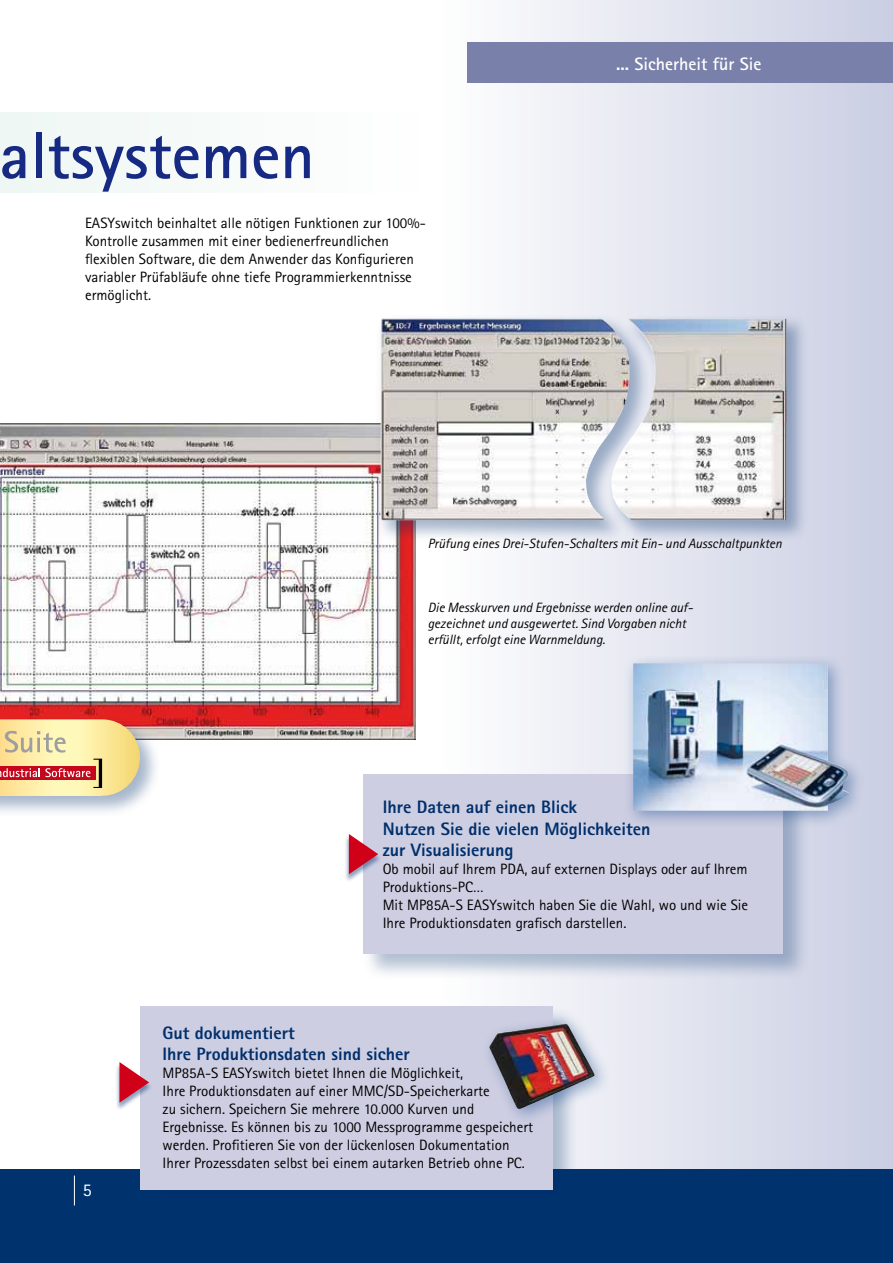
<style>
.page{position:relative;width:893px;height:1263px;background:#fff}
.page>*{position:absolute;margin:0;border:0;box-sizing:border-box;transform-origin:0 0}
.t1{font:700 66px "Rotis Sans Serif";color:#162983}
.t2{font:800 18px/21.6px "Rotis Sans Serif";color:#002f6b}
.t3{font:700 18px "Rotis Sans Serif";color:#fff}
.t4{font:18px "Agfa Rotis Sans Serif";color:#fff}
.t5{font:15px/18px "Rotis Sans Serif";color:#000}
.t6{font:italic 13.5px/16.2px "Rotis Sans Serif";color:#000}
</style>
<div class="page">
<div style="left:438px;top:0;width:455px;height:1186px;background:linear-gradient(to right,#fefefe,#cacee2)"></div>
<img style="left:0;top:424px;width:416px;height:316px">
<div style="left:375px;top:313px;width:434px;height:230px;background:#002f6b;opacity:.35"></div>
<img style="left:381px;top:318px;width:260px;height:202px">
<div style="left:0;top:714px;width:162px;height:104px;background:#002f6b;opacity:.35"></div>
<svg style="left:0;top:719px;width:140px;height:77px"></svg>
<div style="left:362px;top:772px;width:448px;height:208px;background:#002f6b;opacity:.3"></div>
<div style="left:364px;top:774px;width:419px;height:180px;background:#cdcee2"></div>
<div style="left:624px;top:654px;width:242px;height:175px;background:#003882;opacity:.4"></div>
<img style="left:633px;top:663px;width:216px;height:148px">
<div style="left:468px;top:43px;width:425px;height:40px;background:#7980aa"></div>
<div style="left:0;top:1169px;width:893px;height:94px;background:#00336e"></div>
<hr style="left:74px;top:1175px;width:1px;height:30px;background:#fff">
<div style="left:139px;top:1005px;width:441px;height:212px;background:#002f6b"></div>
<div style="left:140px;top:1006px;width:413px;height:184px;background:#cdcee2"></div>
<div style="left:480px;top:1014px;width:132px;height:112px;background:#003882;opacity:.4"></div>
<img style="left:489px;top:1024px;width:74px;height:85px">
<div style="left:0;top:112px;width:420px;height:80px;background:#f6fbf9"></div>
<div style="left:344px;top:834px;width:38px;height:49px;background:#002f6b;opacity:.45"></div>
<svg style="left:349px;top:834px;width:29px;height:40px"></svg>
<div style="left:115px;top:1062px;width:38px;height:49px;background:#002f6b;opacity:.45"></div>
<svg style="left:119px;top:1062px;width:30px;height:41px"></svg>
<h1 class="t1" style="left:-1px;top:114px;width:317px">altsystemen</h1>
<p class="t5" style="left:85px;top:213px;width:342px">EASYswitch beinhaltet alle nötigen Funktionen zur 100%- Kontrolle zusammen mit einer bedienerfreundlichen flexiblen Software, die dem Anwender das Konfigurieren variabler Prüfabläufe ohne tiefe Programmierkenntnisse ermöglicht.</p>
<p class="t3" style="left:616px;top:52px;width:147px">... Sicherheit für Sie</p>
<p class="t6" style="left:428px;top:536px;width:356px">Prüfung eines Drei-Stufen-Schalters mit Ein- und Ausschaltpunkten</p>
<p class="t6" style="left:428px;top:599px;width:267px">Die Messkurven und Ergebnisse werden online auf&shy;gezeichnet und ausgewertet. Sind Vorgaben nicht erfüllt, erfolgt eine Warnmeldung.</p>
<p class="t2" style="left:383px;top:796px;width:269px">Ihre Daten auf einen Blick<br>Nutzen Sie die vielen Möglichkeiten zur Visualisierung</p>
<p class="t5" style="left:383px;top:860px;width:367px">Ob mobil auf Ihrem PDA, auf externen Displays oder auf Ihrem Produktions-PC…<br>Mit MP85A-S EASYswitch haben Sie die Wahl, wo und wie Sie Ihre Produktionsdaten grafisch darstellen.</p>
<p class="t4" style="left:83px;top:1179px;width:10px">5</p>
<p class="t2" style="left:163px;top:1021px;width:249px">Gut dokumentiert<br>Ihre Produktionsdaten sind sicher</p>
<p class="t5" style="left:163px;top:1064px;width:372px">MP85A-S EASYswitch bietet Ihnen die Möglichkeit,<br>Ihre Produktionsdaten auf einer MMC/SD-Speicherkarte<br>zu sichern. Speichern Sie mehrere 10.000 Kurven und Ergebnisse. Es können bis zu 1000 Messprogramme gespeichert werden. Profitieren Sie von der lückenlosen Dokumentation Ihrer Prozessdaten selbst bei einem autarken Betrieb ohne PC.</p>
</div>
